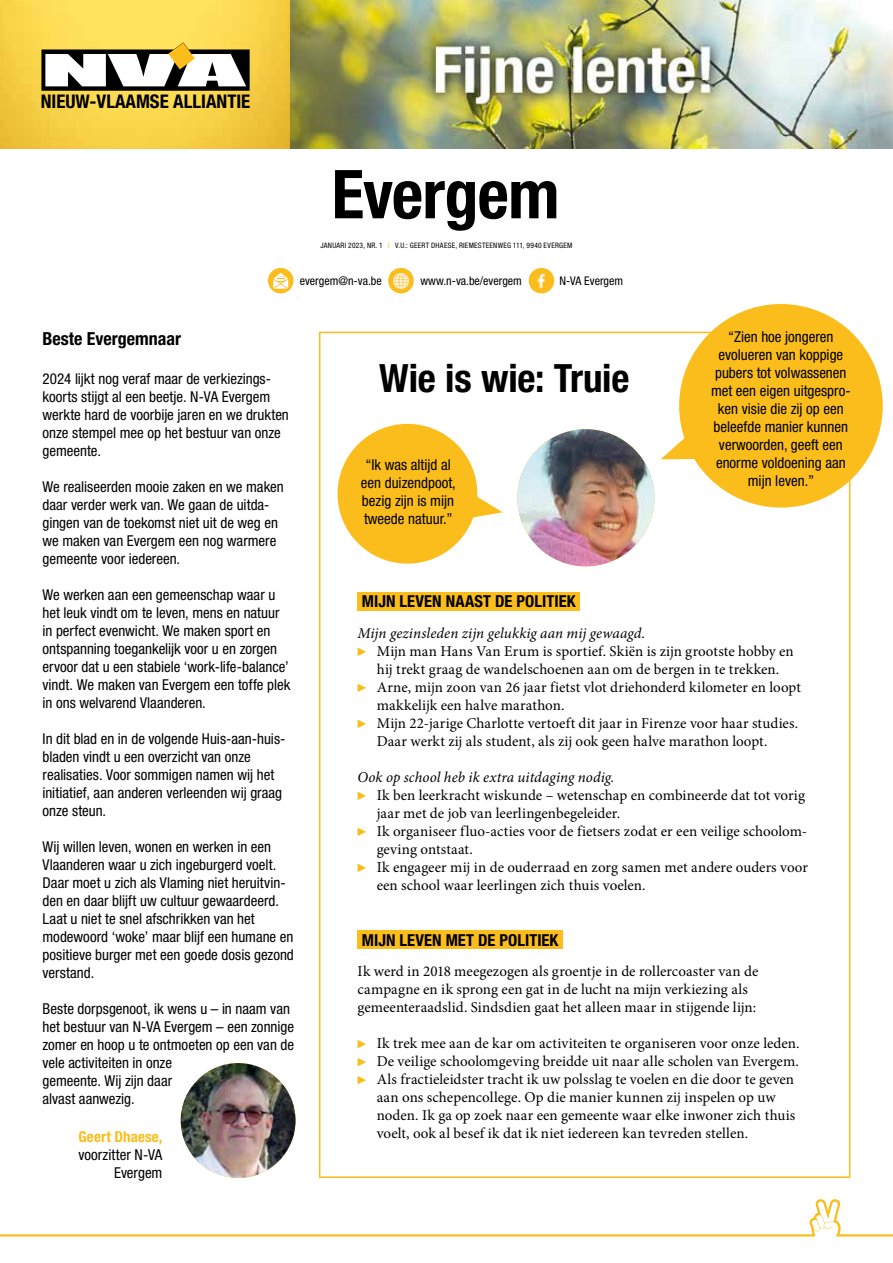
<style>
.page{position:relative;width:893px;height:1263px;background:#fff}
.page>*{position:absolute;margin:0;border:0;box-sizing:border-box;transform-origin:0 0}
.t1{font:700 condensed 67.5px "Helvetica Neue LT Std";letter-spacing:-.01em;color:#000}
.t2{font:700 condensed 39px "Helvetica Neue LT Std";letter-spacing:-.005em;color:#000}
.t3{font:700 condensed 18.9px "Helvetica Neue LT Std";color:#000}
.t4{font:700 condensed 18px "Helvetica Neue LT Std";color:#000}
.t5{font:700 condensed 16.5px "Helvetica Neue LT Std";letter-spacing:.005em;color:#000}
.t6{font:condensed 15px/18px "Helvetica Neue LT Std";color:#000}
.t7{font:15px/18px "Minion Pro";color:#000}
.t8{font:italic 15px "Minion Pro";letter-spacing:.005em;color:#000}
.t9{font:700 condensed 15px "Helvetica Neue LT Std";letter-spacing:.005em;color:#fbbd1b}
.t10{font:condensed 12px "Helvetica Neue LT Std";color:#000}
.t11{font:condensed 7.5px "Helvetica Neue LT Std";letter-spacing:.035em;color:#000}
.s1{color:#fbbd1b}
</style>
<div class="page">
<svg style="left:319px;top:332px;width:531px;height:846px"></svg>
<img style="left:181px;top:1063px;width:115px;height:115px;border-radius:57px">
<img style="left:289px;top:0;width:604px;height:149px">
<div style="left:358px;top:592px;width:222px;height:18px;background:#fbbd1b"></div>
<div style="left:358px;top:931px;width:205px;height:18px;background:#fbbd1b"></div>
<svg style="left:358px;top:647px;width:8px;height:9px"></svg>
<svg style="left:358px;top:683px;width:8px;height:9px"></svg>
<svg style="left:358px;top:719px;width:8px;height:9px"></svg>
<svg style="left:358px;top:791px;width:8px;height:9px"></svg>
<svg style="left:358px;top:827px;width:8px;height:9px"></svg>
<svg style="left:358px;top:863px;width:8px;height:9px"></svg>
<svg style="left:358px;top:1040px;width:8px;height:8px"></svg>
<svg style="left:358px;top:1058px;width:8px;height:8px"></svg>
<svg style="left:358px;top:1076px;width:8px;height:8px"></svg>
<svg style="left:661px;top:427px;width:33px;height:32px"></svg>
<div style="left:679px;top:304px;width:204px;height:204px;background:#fbbd1b;border-radius:50%"></div>
<svg style="left:473px;top:493px;width:30px;height:25px"></svg>
<div style="left:337px;top:424px;width:140px;height:140px;background:#fbbd1b;border-radius:50%"></div>
<img style="left:517px;top:429px;width:137px;height:137px;border-radius:69px">
<svg style="left:0;top:0;width:289px;height:149px;background:#f7d24a"></svg>
<svg style="left:41px;top:42px;width:209px;height:49px"></svg>
<svg style="left:0;top:1199px;width:893px;height:37px"></svg>
<div style="left:268px;top:268px;width:25px;height:25px;background:#fbbd1b;border-radius:50%"></div>
<svg style="left:273px;top:273px;width:15px;height:16px"></svg>
<div style="left:529px;top:268px;width:25px;height:25px;background:#fbbd1b;border-radius:50%"></div>
<img style="left:532px;top:271px;width:19px;height:19px">
<div style="left:388px;top:268px;width:26px;height:25px;background:#fbbd1b;border-radius:50%"></div>
<img style="left:392px;top:271px;width:18px;height:18px">
<p class="t3" style="left:41px;top:90px;width:211px">NIEUW-VLAAMSE ALLIANTIE</p>
<h1 class="t1" style="left:332px;top:153px;width:229px">Evergem</h1>
<p class="t11" style="left:320px;top:241px;width:254px">JANUARI 2023, NR. 1 <span class="s1">I</span> V.U.: GEERT DHAESE, RIEMESTEENWEG 111, 9940 EVERGEM</p>
<p class="t10" style="left:300px;top:274px;width:83px">evergem@n-va.be</p>
<p class="t10" style="left:420px;top:274px;width:103px">www.n-va.be/evergem</p>
<p class="t10" style="left:559px;top:274px;width:65px">N-VA Evergem</p>
<p class="t4" style="left:43px;top:327px;width:140px">Beste Evergemnaar</p>
<p class="t6" style="left:43px;top:369px;width:248px">2024 lijkt nog veraf maar de verkiezings&shy;koorts stijgt al een beetje. N-VA Evergem werkte hard de voorbije jaren en we drukten onze stempel mee op het bestuur van onze gemeente.</p>
<p class="t6" style="left:43px;top:477px;width:243px">We realiseerden mooie zaken en we maken daar verder werk van. We gaan de uitda&shy;gingen van de toekomst niet uit de weg en we maken van Evergem een nog warmere gemeente voor iedereen.</p>
<p class="t6" style="left:43px;top:585px;width:249px">We werken aan een gemeenschap waar u het leuk vindt om te leven, mens en natuur in perfect evenwicht. We maken sport en ontspanning toegankelijk voor u en zorgen ervoor dat u een stabiele ‘work-life-balance’ vindt. We maken van Evergem een toffe plek in ons welvarend Vlaanderen.</p>
<p class="t6" style="left:43px;top:729px;width:244px">In dit blad en in de volgende Huis-aan-huis&shy;bladen vindt u een overzicht van onze realisaties. Voor sommigen namen wij het initiatief, aan anderen verleenden wij graag onze steun.</p>
<p class="t6" style="left:43px;top:837px;width:253px">Wij willen leven, wonen en werken in een Vlaanderen waar u zich ingeburgerd voelt.<br>Daar moet u zich als Vlaming niet heruitvin&shy;den en daar blijft uw cultuur gewaardeerd.<br>Laat u niet te snel afschrikken van het modewoord ‘woke’ maar blijf een humane en positieve burger met een goede dosis gezond verstand.</p>
<p class="t6" style="left:43px;top:999px;width:253px">Beste dorpsgenoot, ik wens u – in naam van het bestuur van N-VA Evergem – een zonnige zomer en hoop u te ontmoeten op een van de vele activiteiten in onze<br>gemeente. Wij zijn daar<br>alvast aanwezig.</p>
<p class="t9" style="left:78px;top:1127px;width:86px">Geert Dhaese,</p>
<p class="t6" style="left:78px;top:1145px;width:85px;text-align:right">voorzitter N-VA<br>Evergem</p>
<h2 class="t2" style="left:379px;top:355px;width:252px">Wie is wie: Truie</h2>
<p class="t6" style="left:361px;top:455px;width:96px">“Ik was altijd al een duizendpoot, bezig zijn is mijn tweede natuur.”</p>
<p class="t6" style="left:711px;top:328px;width:141px;text-align:center">“Zien hoe jongeren evolueren van koppige pubers tot volwassenen met een eigen uitgespro&shy;ken visie die zij op een beleefde manier kunnen verwoorden, geeft een enorme voldoening aan mijn leven.”</p>
<p class="t5" style="left:362px;top:591px;width:215px">MIJN LEVEN NAAST DE POLITIEK</p>
<p class="t8" style="left:358px;top:623px;width:289px">Mijn gezinsleden zijn gelukkig aan mij gewaagd.</p>
<p class="t7" style="left:377px;top:642px;width:426px">Mijn man Hans Van Erum is sportief. Skiën is zijn grootste hobby en hij trekt graag de wandelschoenen aan om de bergen in te trekken.<br>Arne, mijn zoon van 26 jaar fietst vlot driehonderd kilometer en loopt makkelijk een halve marathon.<br>Mijn 22-jarige Charlotte vertoeft dit jaar in Firenze voor haar studies.<br>Daar werkt zij als student, als zij ook geen halve marathon loopt.</p>
<p class="t8" style="left:358px;top:767px;width:258px">Ook op school heb ik extra uitdaging nodig.</p>
<p class="t7" style="left:377px;top:786px;width:433px">Ik ben leerkracht wiskunde – wetenschap en combineerde dat tot vorig jaar met de job van leerlingenbegeleider.<br>Ik organiseer fluo-acties voor de fietsers zodat er een veilige schoolom&shy;geving ontstaat.<br>Ik engageer mij in de ouderraad en zorg samen met andere ouders voor een school waar leerlingen zich thuis voelen.</p>
<p class="t5" style="left:362px;top:930px;width:198px">MIJN LEVEN MET DE POLITIEK</p>
<p class="t7" style="left:358px;top:963px;width:402px">Ik werd in 2018 meegezogen als groentje in de rollercoaster van de campagne en ik sprong een gat in de lucht na mijn verkiezing als gemeenteraadslid. Sindsdien gaat het alleen maar in stijgende lijn:</p>
<p class="t7" style="left:377px;top:1035px;width:424px">Ik trek mee aan de kar om activiteiten te organiseren voor onze leden.<br>De veilige schoolomgeving breidde uit naar alle scholen van Evergem.<br>Als fractieleidster tracht ik uw polsslag te voelen en die door te geven aan ons schepencollege. Op die manier kunnen zij inspelen op uw noden. Ik ga op zoek naar een gemeente waar elke inwoner zich thuis voelt, ook al besef ik dat ik niet iedereen kan tevreden stellen.</p>
</div>
